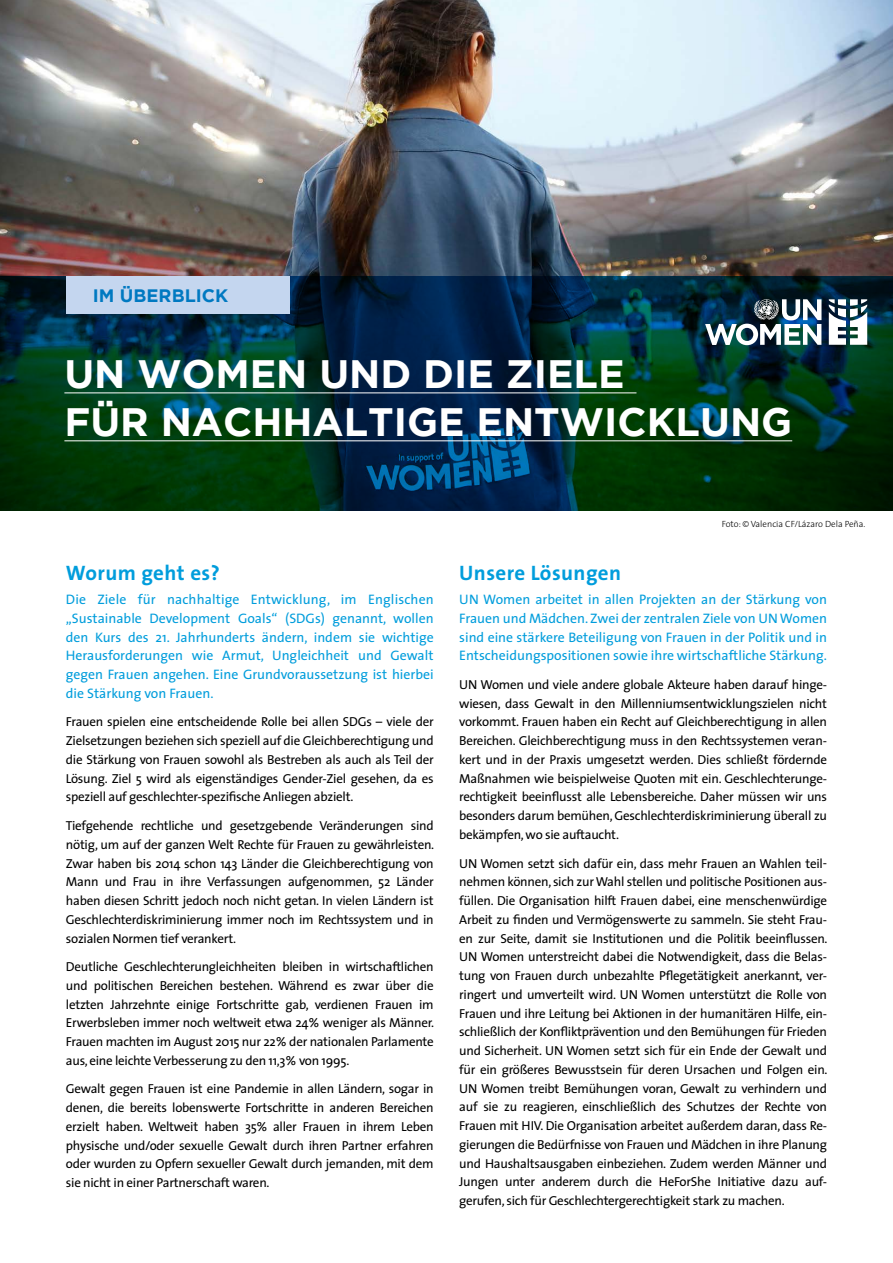
<style>
.page{position:relative;width:893px;height:1263px;background:#fff}
.page>*{position:absolute;margin:0;border:0;box-sizing:border-box;transform-origin:0 0}
.t1{font:700 39.6px/48px "Gotham";color:#fff}
.t2{font:700 21px "The Sans";letter-spacing:.02em;color:#009ddc}
.t3{font:700 18px "Gotham";color:#0079c1}
.t4{font:13.8px/18.8px "The Sans";color:#009ddc;text-align:justify}
.t5{font:13.05px/18.8px "The Sans";letter-spacing:-.02em;color:#000;text-align:justify}
.t6{font:300 9px "The Sans";color:#000}
</style>
<div class="page">
<img style="left:0;top:0;width:893px;height:276px">
<svg style="left:0;top:276px;width:893px;height:234px;background:#00302b"></svg>
<hr style="left:64px;top:392px;width:572px;height:1px;background:#fff">
<hr style="left:64px;top:440px;width:728px;height:1px;background:#fff">
<div style="left:66px;top:276px;width:224px;height:38px;background:#c4d6ef"></div>
<img style="left:705px;top:299px;width:116px;height:46px">
<svg style="left:829px;top:299px;width:38px;height:46px"></svg>
<h3 class="t3" style="left:93px;top:285px;width:104px">IM ÜBERBLICK</h3>
<h1 class="t1" style="left:64px;top:349px;width:729px">UN WOMEN UND DIE ZIELE<br>FÜR NACHHALTIGE ENTWICKLUNG</h1>
<h2 class="t2" style="left:66px;top:555px;width:155px">Worum geht es?</h2>
<p class="t4" style="left:66px;top:590px;width:369px">Die Ziele für nachhaltige Entwicklung, im Englischen „Sustainable Development Goals“ (SDGs) genannt, wollen den Kurs des 21. Jahrhunderts ändern, indem sie wichtige Herausforderungen wie Armut, Ungleichheit und Gewalt gegen Frauen angehen. Eine Grundvoraussetzung ist hierbei die Stärkung von Frauen.</p>
<p class="t5" style="left:66px;top:712px;width:369px">Frauen spielen eine entscheidende Rolle bei allen SDGs – viele der Zielsetzungen beziehen sich speziell auf die Gleichberechtigung und die Stärkung von Frauen sowohl als Bestreben als auch als Teil der Lösung. Ziel 5 wird als eigenständiges Gender-Ziel gesehen, da es speziell auf geschlechter-spezifische Anliegen abzielt.</p>
<p class="t5" style="left:66px;top:816px;width:370px">Tiefgehende rechtliche und gesetzgebende Veränderungen sind nötig, um auf der ganzen Welt Rechte für Frauen zu gewährleisten.<br>Zwar haben bis 2014 schon 143 Länder die Gleichberechtigung von Mann und Frau in ihre Verfassungen aufgenommen, 52 Länder haben diesen Schritt jedoch noch nicht getan. In vielen Ländern ist Geschlechterdiskriminierung immer noch im Rechtssystem und in sozialen Normen tief verankert.</p>
<p class="t5" style="left:66px;top:957px;width:370px">Deutliche Geschlechterungleichheiten bleiben in wirtschaftlichen und politischen Bereichen bestehen. Während es zwar über die letzten Jahrzehnte einige Fortschritte gab, verdienen Frauen im Erwerbsleben immer noch weltweit etwa 24% weniger als Männer.<br>Frauen machten im August 2015 nur 22% der nationalen Parlamente aus, eine leichte Verbesserung zu den 11,3% von 1995.</p>
<p class="t5" style="left:66px;top:1079px;width:369px">Gewalt gegen Frauen ist eine Pandemie in allen Ländern, sogar in denen, die bereits lobenswerte Fortschritte in anderen Bereichen erzielt haben. Weltweit haben 35% aller Frauen in ihrem Leben physische und/oder sexuelle Gewalt durch ihren Partner erfahren oder wurden zu Opfern sexueller Gewalt durch jemanden, mit dem sie nicht in einer Partnerschaft waren.</p>
<p class="t6" style="left:722px;top:517px;width:145px">Foto: © Valencia CF/Lázaro Dela Peña.</p>
<h2 class="t2" style="left:459px;top:555px;width:163px">Unsere Lösungen</h2>
<p class="t4" style="left:459px;top:590px;width:369px">UN Women arbeitet in allen Projekten an der Stärkung von Frauen und Mädchen. Zwei der zentralen Ziele von UN Women sind eine stärkere Beteiligung von Frauen in der Politik und in Entscheidungspositionen sowie ihre wirtschaftliche Stärkung.</p>
<p class="t5" style="left:459px;top:675px;width:369px">UN Women und viele andere globale Akteure haben darauf hinge&shy;wiesen, dass Gewalt in den Millenniumsentwicklungszielen nicht vorkommt. Frauen haben ein Recht auf Gleichberechtigung in allen Bereichen. Gleichberechtigung muss in den Rechtssystemen veran&shy;kert und in der Praxis umgesetzt werden. Dies schließt fördernde Maßnahmen wie beispielweise Quoten mit ein. Geschlechterunge&shy;rechtigkeit beeinflusst alle Lebensbereiche. Daher müssen wir uns besonders darum bemühen, Geschlechterdiskriminierung überall zu bekämpfen, wo sie auftaucht.</p>
<p class="t5" style="left:459px;top:853px;width:370px">UN Women setzt sich dafür ein, dass mehr Frauen an Wahlen teil&shy;nehmen können, sich zur Wahl stellen und politische Positionen aus&shy;füllen. Die Organisation hilft Frauen dabei, eine menschenwürdige Arbeit zu finden und Vermögenswerte zu sammeln. Sie steht Frau&shy;en zur Seite, damit sie Institutionen und die Politik beeinflussen.<br>UN Women unterstreicht dabei die Notwendigkeit, dass die Belas&shy;tung von Frauen durch unbezahlte Pflegetätigkeit anerkannt, ver&shy;ringert und umverteilt wird. UN Women unterstützt die Rolle von Frauen und ihre Leitung bei Aktionen in der humanitären Hilfe, ein&shy;schließlich der Konfliktprävention und den Bemühungen für Frieden und Sicherheit. UN Women setzt sich für ein Ende der Gewalt und für ein größeres Bewusstsein für deren Ursachen und Folgen ein.<br>UN Women treibt Bemühungen voran, Gewalt zu verhindern und auf sie zu reagieren, einschließlich des Schutzes der Rechte von Frauen mit HIV. Die Organisation arbeitet außerdem daran, dass Re&shy;gierungen die Bedürfnisse von Frauen und Mädchen in ihre Planung und Haushaltsausgaben einbeziehen. Zudem werden Männer und Jungen unter anderem durch die HeForShe Initiative dazu auf&shy;gerufen, sich für Geschlechtergerechtigkeit stark zu machen.</p>
</div>
